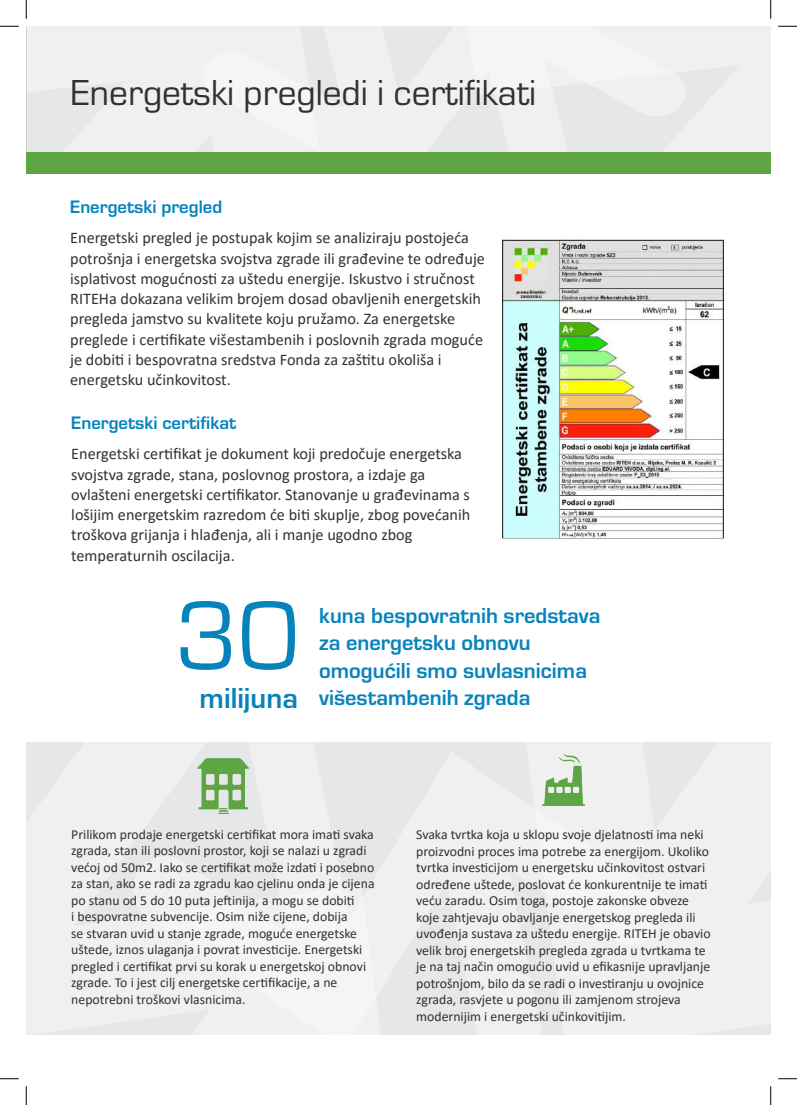
<style>
.page{position:relative;width:797px;height:1105px;background:#fff}
.page>*{position:absolute;margin:0;border:0;box-sizing:border-box;transform-origin:0 0}
.t1{font:101.25px "Eurostile";color:#0783bc}
.t2{font:37.5px "Eurostile";color:#303131}
.t3{font:700 30px "Eurostile";color:#0783bc}
.t4{font:700 22.5px/27.5px "Eurostile";color:#0783bc}
.t5{font:700 18.75px "Eurostile";color:#0783bc}
.t6{font:16.25px/20.2px "Calibri";color:#303131}
.t7{font:13.75px/16.5px "Calibri";color:#303131}
</style>
<div class="page">
<div style="left:26px;top:26px;width:744px;height:148px;background:#5ea644"></div>
<img style="left:27px;top:26px;width:743px;height:125px">
<img style="left:26px;top:26px;width:1px;height:125px">
<img style="left:501px;top:239px;width:224px;height:301px">
<svg style="left:410px;top:742px;width:97px;height:292px;fill:#f0f0f1"></svg>
<svg style="left:507px;top:742px;width:263px;height:292px;fill:#f0f0f1"></svg>
<div style="left:534px;top:807px;width:128px;height:143px;background:#f0f0f1"></div>
<svg style="left:26px;top:742px;width:384px;height:292px;fill:#f0f0f1"></svg>
<svg style="left:133px;top:742px;width:243px;height:292px"></svg>
<img style="left:197px;top:759px;width:51px;height:54px">
<img style="left:543px;top:754px;width:41px;height:51px">
<svg style="left:0;top:25px;width:19px;height:2px"></svg>
<svg style="left:778px;top:25px;width:19px;height:2px"></svg>
<svg style="left:0;top:1078px;width:19px;height:1px"></svg>
<svg style="left:778px;top:1078px;width:19px;height:1px"></svg>
<svg style="left:25px;top:0;width:2px;height:19px"></svg>
<svg style="left:25px;top:1086px;width:2px;height:19px"></svg>
<svg style="left:770px;top:0;width:1px;height:19px"></svg>
<svg style="left:770px;top:1086px;width:1px;height:19px"></svg>
<h2 class="t2" style="left:71px;top:70px;width:466px">Energetski pregledi i certifikati</h2>
<h3 class="t5" style="left:70px;top:196px;width:153px">Energetski pregled</h3>
<p class="t6" style="left:70px;top:227px;width:416px">Energetski pregled je postupak kojim se analiziraju postojeća potrošnja i energetska svojstva zgrade ili građevine te određuje isplativost mogućnosti za uštedu energije. Iskustvo i stručnost RITEHa dokazana velikim brojem dosad obavljenih energetskih pregleda jamstvo su kvalitete koju pružamo. Za energetske preglede i certifikate višestambenih i poslovnih zgrada moguće je dobiti i bespovratna sredstva Fonda za zaštitu okoliša i energetsku učinkovitost.</p>
<h3 class="t5" style="left:71px;top:412px;width:167px">Energetski certifikat</h3>
<p class="t6" style="left:71px;top:443px;width:400px">Energetski certifikat je dokument koji predočuje energetska svojstva zgrade, stana, poslovnog prostora, a izdaje ga ovlašteni energetski certifikator. Stanovanje u građevinama s lošijim energetskim razredom će biti skuplje, zbog povećanih troškova grijanja i hlađenja, ali i manje ugodno zbog temperaturnih oscilacija.</p>
<h1 class="t1" style="left:175px;top:575px;width:126px">30</h1>
<h3 class="t3" style="left:199px;top:680px;width:100px">milijuna</h3>
<h3 class="t4" style="left:319px;top:601px;width:283px">kuna bespovratnih sredstava za energetsku obnovu omogućili smo suvlasnicima višestambenih zgrada</h3>
<p class="t7" style="left:71px;top:826px;width:305px">Prilikom prodaje energetski certifikat mora imati svaka zgrada, stan ili poslovni prostor, koji se nalazi u zgradi većoj od 50m2. Iako se certifikat može izdati i posebno za stan, ako se radi za zgradu kao cjelinu onda je cijena po stanu od 5 do 10 puta jeftinija, a mogu se dobiti<br>i bespovratne subvencije. Osim niže cijene, dobija<br>se stvaran uvid u stanje zgrade, moguće energetske uštede, iznos ulaganja i povrat investicije. Energetski pregled i certifikat prvi su korak u energetskoj obnovi zgrade. To i jest cilj energetske certifikacije, a ne nepotrebni troškovi vlasnicima.</p>
<p class="t7" style="left:416px;top:826px;width:296px">Svaka tvrtka koja u sklopu svoje djelatnosti ima neki proizvodni proces ima potrebe za energijom. Ukoliko tvrtka investicijom u energetsku učinkovitost ostvari određene uštede, poslovat će konkurentnije te imati veću zaradu. Osim toga, postoje zakonske obveze koje zahtjevaju obavljanje energetskog pregleda ili uvođenja sustava za uštedu energije. RITEH je obavio velik broj energetskih pregleda zgrada u tvrtkama te je na taj način omogućio uvid u efikasnije upravljanje potrošnjom, bilo da se radi o investiranju u ovojnice zgrada, rasvjete u pogonu ili zamjenom strojeva modernijim i energetski učinkovitijim.</p>
</div>
